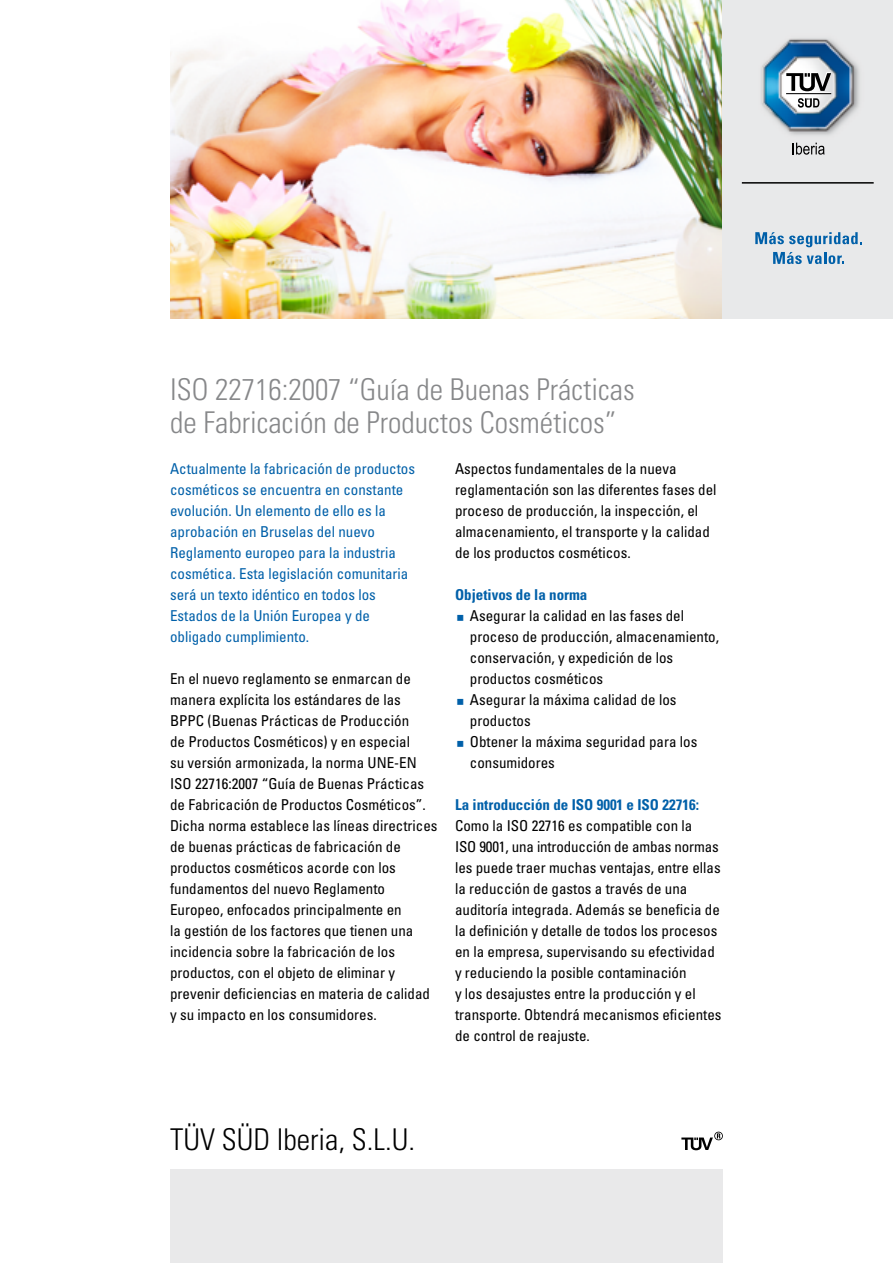
<style>
.page{position:relative;width:893px;height:1263px;background:#fff}
.page>*{position:absolute;margin:0;border:0;box-sizing:border-box;transform-origin:0 0}
.t1{font:300 condensed 30px/33px "Univers";color:#87888a}
.t2{font:300 condensed 30px "Univers";color:#000}
.t3{font:condensed 15px/21px "Univers";color:#000}
.t4{font:condensed 15px/21px "Univers";color:#0060a9}
.t5{font:700 condensed 15px "Univers";color:#0060a9}
</style>
<div class="page">
<img style="left:170px;top:0;width:553px;height:319px">
<div style="left:170px;top:1169px;width:553px;height:94px;background:#e9e9ea"></div>
<svg style="left:681px;top:1132px;width:42px;height:18px"></svg>
<svg style="left:723px;top:0;width:170px;height:319px;fill:#e8e9ea"></svg>
<hr style="left:742px;top:182px;width:132px;height:2px;background:#000">
<svg style="left:755px;top:232px;width:107px;height:32px"></svg>
<svg style="left:793px;top:143px;width:32px;height:12px"></svg>
<svg style="left:785px;top:72px;width:46px;height:36px"></svg>
<h1 class="t1" style="left:170px;top:372px;width:466px">ISO 22716:2007 “Guía de Buenas Prácticas de Fabricación de Productos Cosméticos”</h1>
<p class="t4" style="left:170px;top:458px;width:246px">Actualmente la fabricación de productos cosméticos se encuentra en constante evolución. Un elemento de ello es la aprobación en Bruselas del nuevo Reglamento europeo para la industria cosmética. Esta legislación comunitaria será un texto idéntico en todos los Estados de la Unión Europea y de obligado cumplimiento.</p>
<p class="t3" style="left:170px;top:668px;width:269px">En el nuevo reglamento se enmarcan de manera explícita los estándares de las BPPC (Buenas Prácticas de Producción<br>de Productos Cosméticos) y en especial<br>su versión armonizada, la norma UNE-EN ISO 22716:2007 “Guía de Buenas Prácticas de Fabricación de Productos Cosméticos”.<br>Dicha norma establece las líneas directrices de buenas prácticas de fabricación de productos cosméticos acorde con los fundamentos del nuevo Reglamento Europeo, enfocados principalmente en<br>la gestión de los factores que tienen una incidencia sobre la fabricación de los productos, con el objeto de eliminar y prevenir deficiencias en materia de calidad y su impacto en los consumidores.</p>
<p class="t3" style="left:455px;top:458px;width:263px">Aspectos fundamentales de la nueva reglamentación son las diferentes fases del proceso de producción, la inspección, el almacenamiento, el transporte y la calidad de los productos cosméticos.</p>
<p class="t5" style="left:455px;top:585px;width:134px">Objetivos de la norma</p>
<p class="t3" style="left:470px;top:605px;width:251px">Asegurar la calidad en las fases del proceso de producción, almacenamiento, conservación, y expedición de los productos cosméticos<br>Asegurar la máxima calidad de los productos<br>Obtener la máxima seguridad para los consumidores</p>
<p class="t5" style="left:455px;top:795px;width:246px">La introducción de ISO 9001 e ISO 22716:</p>
<p class="t3" style="left:455px;top:815px;width:268px">Como la ISO 22716 es compatible con la<br>ISO 9001, una introducción de ambas normas les puede traer muchas ventajas, entre ellas la reducción de gastos a través de una auditoría integrada. Además se beneficia de la definición y detalle de todos los procesos en la empresa, supervisando su efectividad y reduciendo la posible contaminación<br>y los desajustes entre la producción y el transporte. Obtendrá mecanismos eficientes de control de reajuste.</p>
<h1 class="t2" style="left:170px;top:1122px;width:246px">TÜV SÜD Iberia, S.L.U.</h1>
</div>
